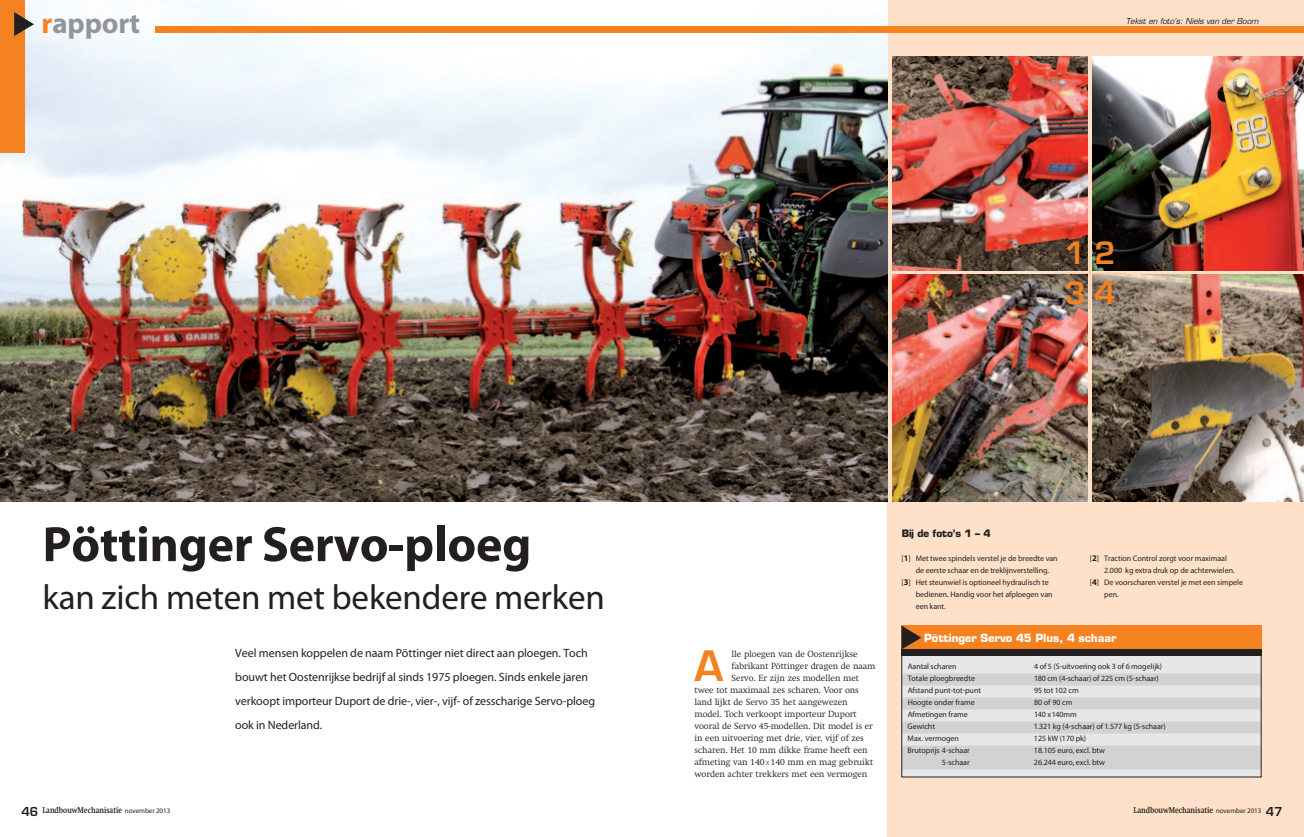
<style>
.page{position:relative;width:1304px;height:837px;background:#fff}
.page>*{position:absolute;margin:0;border:0;box-sizing:border-box;transform-origin:0 0}
.t1{font:700 50px "Myriad Pro";letter-spacing:-.005em;color:#231f20}
.t2{font:600 40.8px "Eurostile LT Std";color:#f58220}
.t3{font:35px "Myriad Pro";letter-spacing:-.005em;color:#231f20}
.t4{font:600 30px/40.1px "Eurostile LT Std";color:#f58220}
.t5{font:700 29px "Myriad Pro";letter-spacing:-.005em;color:#939598}
.t6{font:12px/24px "Myriad Pro";letter-spacing:-.005em;color:#231f20}
.t7{font:700 11px "Eurostile LT Std";letter-spacing:-.005em;color:#fff}
.t8{font:700 10px "Eurostile LT Std";letter-spacing:-.005em;color:#231f20}
.t9{font:300 8.8px "Swift";letter-spacing:-.005em;color:#231f20}
.t10{font:700 8.4px "Swift";letter-spacing:-.005em;color:#231f20;scale:.83 1}
.t11{font:8px "Myriad Pro";letter-spacing:-.005em;color:#231f20}
.t12{font:italic 8px "Eurostile LT Std";letter-spacing:-.005em;color:#231f20}
.s1{color:#f58220}
.s2{font-family:"Myriad Pro"}
.s3{font-weight:700;font-size:8.6px}
.s4{font-family:"Eurostile LT Std";font-weight:600;font-size:12px}
.s5{font-family:"Myriad Pro";font-weight:400;font-size:7px}
</style>
<div class="page">
<div style="left:887px;top:0;width:417px;height:836px;background:#fee1c8"></div>
<img style="left:0;top:0;width:887px;height:501px">
<img style="left:893px;top:57px;width:194px;height:213px">
<img style="left:1093px;top:57px;width:211px;height:213px">
<img style="left:893px;top:275px;width:194px;height:226px">
<img style="left:1093px;top:275px;width:211px;height:226px">
<div style="left:902px;top:632px;width:359px;height:144px;background:#e6e7e9"></div>
<div style="left:902px;top:673px;width:359px;height:12px;background:#d1d2d4"></div>
<div style="left:902px;top:697px;width:359px;height:12px;background:#d1d2d4"></div>
<div style="left:902px;top:721px;width:359px;height:12px;background:#d1d2d4"></div>
<div style="left:902px;top:745px;width:359px;height:12px;background:#d1d2d4"></div>
<div style="left:902px;top:757px;width:359px;height:12px;background:#d1d2d4"></div>
<div style="left:901px;top:625px;width:360px;height:24px;background:#f58220"></div>
<div style="left:901px;top:649px;width:360px;height:7px;background:#231f20"></div>
<svg style="left:901px;top:625px;width:20px;height:24px"></svg>
<div style="left:0;top:0;width:24px;height:153px;background:#f58220"></div>
<svg style="left:14px;top:12px;width:20px;height:24px"></svg>
<div style="left:155px;top:27px;width:497px;height:6px;background:#f58220"></div>
<hr style="left:1089px;top:237px;width:1px;height:72px;background:#fcc89b">
<hr style="left:1054px;top:272px;width:72px;height:1px;background:#fcc89b">
<div style="left:652px;top:27px;width:652px;height:6px;background:#f58220"></div>
<h3 class="t5" style="left:42px;top:4px;width:100px"><span class="s1">r</span>apport</h3>
<p class="t12" style="left:1126px;top:17px;width:134px">Tekst en foto’s: Niels van der Boom</p>
<h3 class="t4" style="left:1065px;top:232px;width:52px">1 2<br>3 4</h3>
<h1 class="t1" style="left:43px;top:511px;width:490px">Pöttinger Servo-ploeg</h1>
<h3 class="t3" style="left:43px;top:575px;width:564px">kan zich meten met bekendere merken</h3>
<p class="t6" style="left:235px;top:640px;width:361px">Veel mensen koppelen de naam Pöttinger niet direct aan ploegen. Toch bouwt het Oostenrijkse bedrijf al sinds 1975 ploegen. Sinds enkele jaren verkoopt importeur Duport de drie-, vier-, vijf- of zesscharige Servo-ploeg ook in Nederland.</p>
<h2 class="t2" style="left:694px;top:640px;width:30px">A</h2>
<p class="t9" style="left:732px;top:648px;width:128px">lle ploegen van de Oostenrijkse</p>
<p class="t9" style="left:732px;top:660px;width:145px">fabrikant Pöttinger dragen de naam</p>
<p class="t9" style="left:732px;top:672px;width:129px">Servo. Er zijn zes modellen met</p>
<p class="t9" style="left:694px;top:684px;width:166px">twee tot maximaal zes scharen. Voor ons</p>
<p class="t9" style="left:694px;top:696px;width:155px">land lijkt de Servo 35 het aangewezen</p>
<p class="t9" style="left:694px;top:708px;width:164px">model. Toch verkoopt importeur Duport</p>
<p class="t9" style="left:694px;top:720px;width:180px">vooral de Servo 45-modellen. Dit model is er</p>
<p class="t9" style="left:694px;top:732px;width:171px">in een uitvoering met drie, vier, vijf of zes</p>
<p class="t9" style="left:694px;top:744px;width:175px">scharen. Het 10 mm dikke frame heeft een</p>
<p class="t9" style="left:694px;top:756px;width:180px">afmeting van 140<span class="s2">x</span>140 mm en mag gebruikt</p>
<p class="t9" style="left:694px;top:768px;width:174px">worden achter trekkers met een vermogen</p>
<p class="t8" style="left:902px;top:527px;width:90px">Bij de foto’s 1 – 4</p>
<p class="t11" style="left:901px;top:553px;width:158px">[<span class="s3">1</span>] Met twee spindels verstel je de breedte van</p>
<p class="t11" style="left:916px;top:565px;width:135px">de eerste schaar en de treklijnverstelling.</p>
<p class="t11" style="left:901px;top:577px;width:149px">[<span class="s3">3</span>] Het steunwiel is optioneel hydraulisch te</p>
<p class="t11" style="left:916px;top:589px;width:138px">bedienen. Handig voor het afploegen van</p>
<p class="t11" style="left:916px;top:601px;width:32px">een kant.</p>
<p class="t11" style="left:1090px;top:553px;width:138px">[<span class="s3">2</span>] Traction Control zorgt voor maximaal</p>
<p class="t11" style="left:1104px;top:565px;width:132px">2.000 kg extra druk op de achterwielen.</p>
<p class="t11" style="left:1090px;top:577px;width:155px">[<span class="s3">4</span>] De voorscharen verstel je met een simpele</p>
<p class="t11" style="left:1104px;top:589px;width:16px">pen.</p>
<h3 class="t7" style="left:924px;top:630px;width:194px">Pöttinger Servo 45 Plus, 4 schaar</h3>
<p class="t11" style="left:908px;top:661px;width:50px">Aantal scharen</p>
<p class="t11" style="left:1034px;top:661px;width:130px">4 of 5 (S-uitvoering ook 3 of 6 mogelijk)</p>
<p class="t11" style="left:908px;top:673px;width:69px">Totale ploegbreedte</p>
<p class="t11" style="left:1034px;top:673px;width:126px">180 cm (4-schaar) of 225 cm (5-schaar)</p>
<p class="t11" style="left:908px;top:685px;width:75px">Afstand punt-tot-punt</p>
<p class="t11" style="left:1034px;top:685px;width:46px">95 tot 102 cm</p>
<p class="t11" style="left:908px;top:697px;width:69px">Hoogte onder frame</p>
<p class="t11" style="left:1034px;top:697px;width:40px">80 of 90 cm</p>
<p class="t11" style="left:908px;top:709px;width:62px">Afmetingen frame</p>
<p class="t11" style="left:1034px;top:709px;width:44px">140 x140mm</p>
<p class="t11" style="left:908px;top:721px;width:29px">Gewicht</p>
<p class="t11" style="left:1034px;top:721px;width:133px">1.321 kg (4-schaar) of 1.577 kg (5-schaar)</p>
<p class="t11" style="left:908px;top:733px;width:53px">Max. vermogen</p>
<p class="t11" style="left:1034px;top:733px;width:54px">125 kW (170 pk)</p>
<p class="t11" style="left:908px;top:745px;width:64px">Brutoprijs 4-schaar</p>
<p class="t11" style="left:1034px;top:745px;width:73px">18.105 euro, excl. btw</p>
<p class="t11" style="left:942px;top:757px;width:29px">5-schaar</p>
<p class="t11" style="left:1034px;top:757px;width:73px">26.244 euro, excl. btw</p>
<p class="t10" style="left:21px;top:805px;width:181px"><span class="s4">46</span> LandbouwMechanisatie <span class="s5">november 2013</span></p>
<p class="t10" style="left:1134px;top:805px;width:181px">LandbouwMechanisatie <span class="s5">november 2013</span> <span class="s4">47</span></p>
</div>
